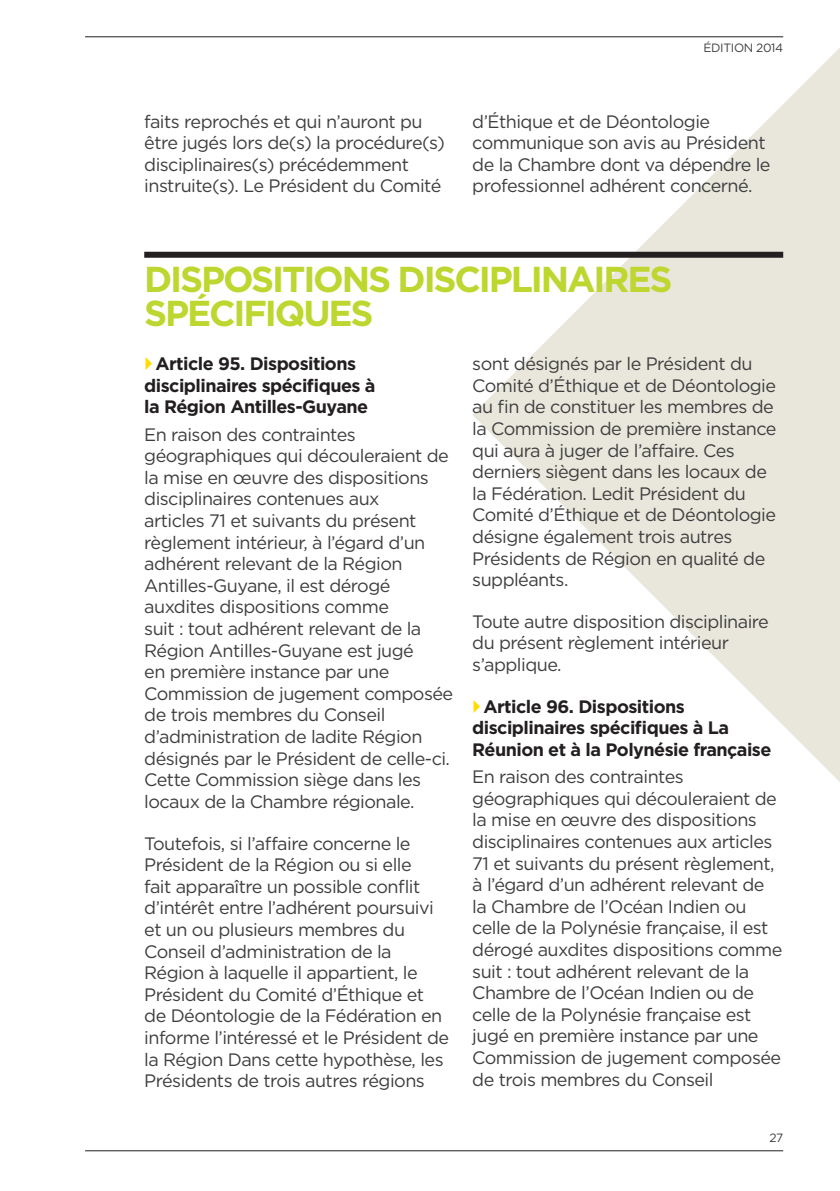
<style>
.page{position:relative;width:840px;height:1191px;background:#fff}
.page>*{position:absolute;margin:0;border:0;box-sizing:border-box;transform-origin:0 0}
.t1{font:700 36px/34px "Gotham";letter-spacing:-.06em;color:#bed630}
.Courant{font:18px/21.6px "Gotham";letter-spacing:-.03em;color:#3e3e3f}
.t2{font:700 18px/21.6px "Gotham";letter-spacing:-.03em;color:#231f20;text-align:center}
.t3{font:12px "Gotham";letter-spacing:-.03em;color:#3e3e3f}
</style>
<div class="page">
<svg style="left:472px;top:49px;width:367px;height:732px;fill:#e9e7db"></svg>
<hr style="left:85px;top:36px;width:697px;height:1px;background:#231f20">
<hr style="left:85px;top:1150px;width:697px;height:1px;background:#231f20">
<div style="left:144px;top:252px;width:638px;height:6px;background:#231f20"></div>
<svg style="left:473px;top:699px;width:7px;height:13px"></svg>
<p class="t3" style="left:703px;top:40px;width:81px">ÉDITION 2014</p>
<p class="Courant" style="left:144px;top:110px;width:302px">faits reprochés et qui n’auront pu être jugés lors de(s) la procédure(s) disciplinaires(s) précédemment instruite(s). Le Président du Comité</p>
<p class="Courant" style="left:472px;top:110px;width:299px">d’Éthique et de Déontologie communique son avis au Président de la Chambre dont va dépendre le professionnel adhérent concerné.</p>
<h2 class="t1" style="left:144px;top:262px;width:529px">DISPOSITIONS DISCIPLINAIRES<br>SPÉCIFIQUES</h2>
<h3 class="t2" style="left:144px;top:353px;width:233px">Article 95. Dispositions disciplinaires spécifiques à la Région Antilles-Guyane</h3>
<p class="Courant" style="left:144px;top:423px;width:310px">En raison des contraintes géographiques qui découleraient de la mise en œuvre des dispositions disciplinaires contenues aux<br>articles 71 et suivants du présent règlement intérieur, à l’égard d’un adhérent relevant de la Région<br>Antilles-Guyane, il est dérogé auxdites dispositions comme<br>suit : tout adhérent relevant de la<br>Région Antilles-Guyane est jugé<br>en première instance par une<br>Commission de jugement composée de trois membres du Conseil d’administration de ladite Région désignés par le Président de celle‑ci.<br>Cette Commission siège dans les locaux de la Chambre régionale.</p>
<p class="Courant" style="left:144px;top:832px;width:306px">Toutefois, si l’affaire concerne le Président de la Région ou si elle<br>fait apparaître un possible conflit d’intérêt entre l’adhérent poursuivi et un ou plusieurs membres du Conseil d’administration de la Région à laquelle il appartient, le Président du Comité d’Éthique et de Déontologie de la Fédération en informe l’intéressé et le Président de la Région Dans cette hypothèse, les Présidents de trois autres régions</p>
<p class="Courant" style="left:472px;top:352px;width:306px">sont désignés par le Président du<br>Comité d’Éthique et de Déontologie au fin de constituer les membres de la Commission de première instance qui aura à juger de l’affaire. Ces derniers siègent dans les locaux de la Fédération. Ledit Président du<br>Comité d’Éthique et de Déontologie désigne également trois autres<br>Présidents de Région en qualité de suppléants.</p>
<p class="Courant" style="left:472px;top:610px;width:298px">Toute autre disposition disciplinaire du présent règlement intérieur s’applique.</p>
<h3 class="t2" style="left:472px;top:695px;width:300px;text-align:left;text-indent:11px">Article 96. Dispositions disciplinaires spécifiques à La<br>Réunion et à la Polynésie française</h3>
<p class="Courant" style="left:472px;top:765px;width:311px">En raison des contraintes géographiques qui découleraient de la mise en œuvre des dispositions disciplinaires contenues aux articles 71 et suivants du présent règlement, à l’égard d’un adhérent relevant de la Chambre de l’Océan Indien ou celle de la Polynésie française, il est dérogé auxdites dispositions comme suit : tout adhérent relevant de la Chambre de l’Océan Indien ou de celle de la Polynésie française est jugé en première instance par une Commission de jugement composée de trois membres du Conseil</p>
<p class="t3" style="left:769px;top:1130px;width:15px">27</p>
</div>
